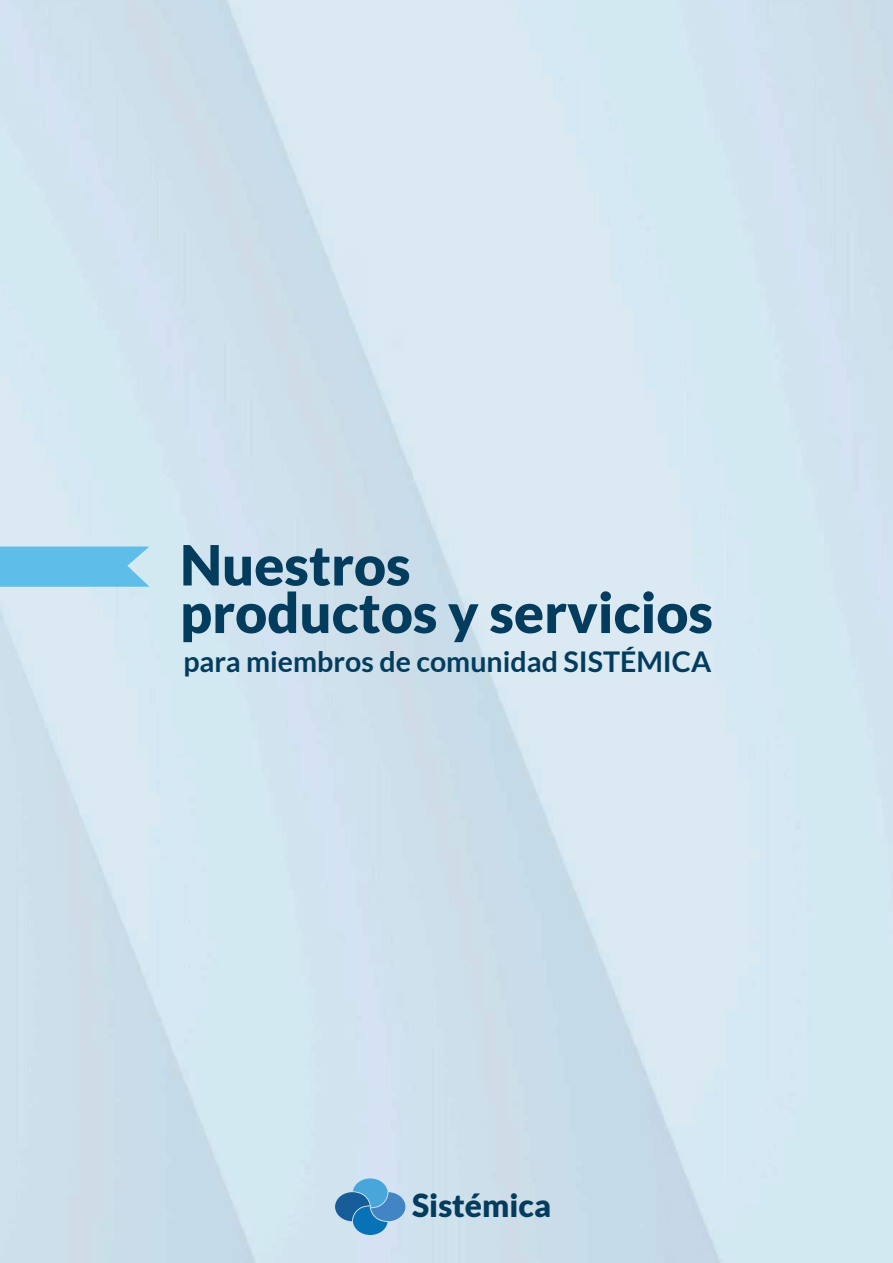
<style>
.page{position:relative;width:893px;height:1263px;background:#fff}
.page>*{position:absolute;margin:0;border:0;box-sizing:border-box;transform-origin:0 0}
.t1{font:900 55.5px/47.5px "Lato";color:#033c5c}
.t2{font:900 31.65px "Lato";color:#033c5c}
.t3{font:700 28.5px "Lato";color:#033c5c}
</style>
<div class="page">
<svg style="left:0;top:546px;width:149px;height:41px;background:#68c0e9"></svg>
<svg style="left:334px;top:1178px;width:71px;height:57px;background:#6ba5cf"></svg>
<h1 class="t1" style="left:180px;top:540px;width:534px">Nuestros<br>productos y servicios</h1>
<p class="t3" style="left:183px;top:645px;width:529px">para miembros de comunidad SISTÉMICA</p>
<p class="t2" style="left:412px;top:1187px;width:140px">Sistémica</p>
</div>
